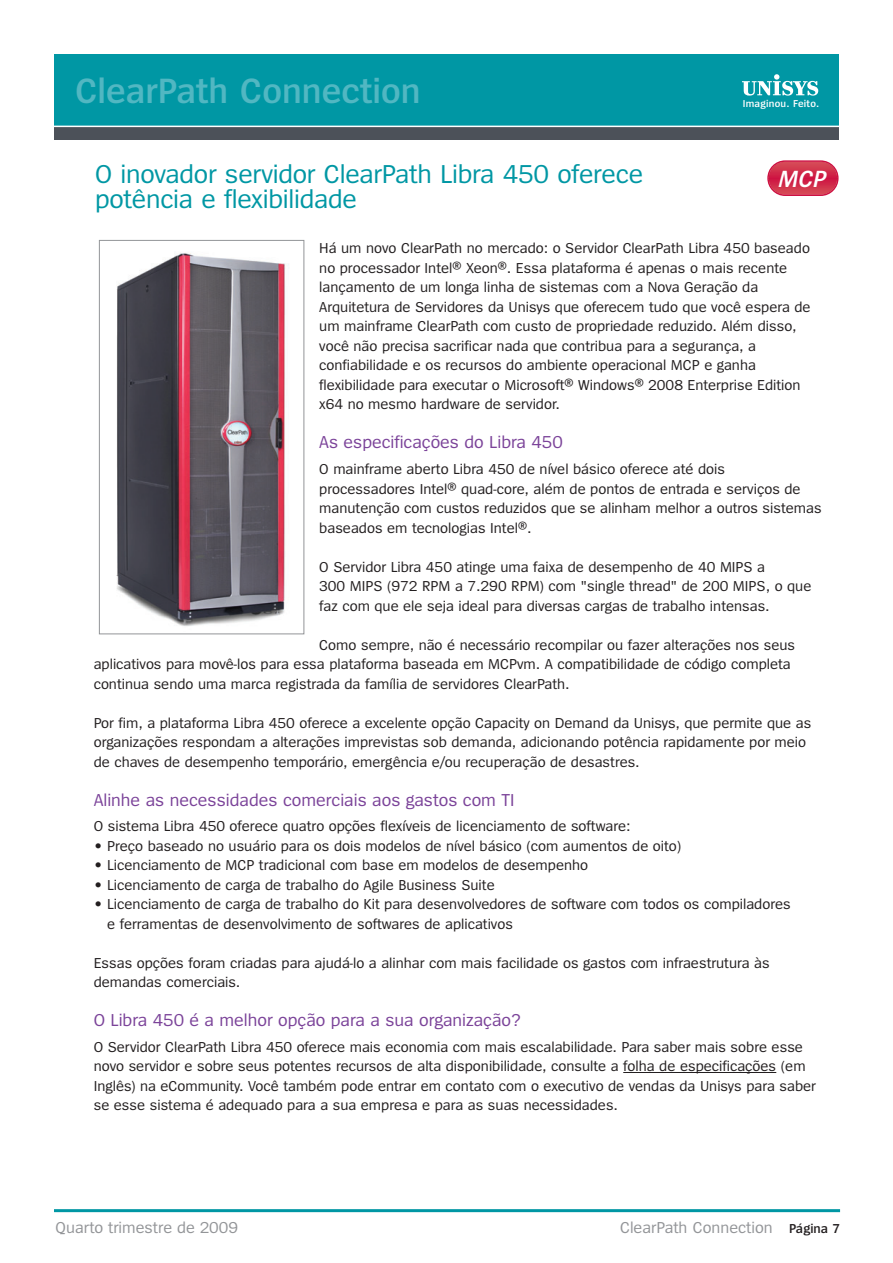
<style>
.page{position:relative;width:893px;height:1263px;background:#fff}
.page>*{position:absolute;margin:0;border:0;box-sizing:border-box;transform-origin:0 0}
.t1{font:600 36.6px "Spiegel";color:#51b7c2}
.t2{font:27px/25.5px "Spiegel";letter-spacing:-.01em;color:#0097a4}
.t3{font:italic 600 24.45px "Spiegel";color:#fff}
.t4{font:18px "Spiegel";color:#7b4399}
.t5{font:16.5px "Spiegel";color:#939598}
.t6{font:15px/19.5px "Spiegel";color:#231f20}
.t7{font:600 10.35px "Spiegel";letter-spacing:.02em;color:#fff}
.s1{font-weight:600;font-size:13.5px;color:#231f20}
</style>
<div class="page">
<div style="left:54px;top:112px;width:784px;height:28px;background:#4c5159"></div>
<div style="left:54px;top:54px;width:784px;height:72px;background:#0097a4"></div>
<svg style="left:742px;top:74px;width:76px;height:22px"></svg>
<hr style="left:54px;top:126px;width:787px;height:1px;background:#fff">
<hr style="left:54px;top:1209px;width:786px;height:3px;background:#0097a4">
<hr style="left:623px;top:1072px;width:153px;height:1px;background:#231f20">
<img style="left:116px;top:252px;width:173px;height:374px">
<div style="left:99px;top:240px;width:205px;height:394px;border:1px solid #939598"></div>
<svg style="left:767px;top:160px;width:71px;height:36px;background:#d64560"></svg>
<h1 class="t1" style="left:75px;top:73px;width:347px">ClearPath Connection</h1>
<p class="t7" style="left:743px;top:99px;width:78px">Imaginou. Feito.</p>
<h2 class="t2" style="left:95px;top:162px;width:550px">O inovador servidor ClearPath Libra 450 oferece potência e flexibilidade</h2>
<h3 class="t3" style="left:778px;top:166px;width:49px">MCP</h3>
<p class="t6" style="left:319px;top:239px;width:493px">Há um novo ClearPath no mercado: o Servidor ClearPath Libra 450 baseado no processador Intel® Xeon®. Essa plataforma é apenas o mais recente lançamento de um longa linha de sistemas com a Nova Geração da Arquitetura de Servidores da Unisys que oferecem tudo que você espera de um mainframe ClearPath com custo de propriedade reduzido. Além disso, você não precisa sacrificar nada que contribua para a segurança, a confiabilidade e os recursos do ambiente operacional MCP e ganha flexibilidade para executar o Microsoft® Windows® 2008 Enterprise Edition x64 no mesmo hardware de servidor.</p>
<p class="t4" style="left:319px;top:433px;width:245px">As especificações do Libra 450</p>
<p class="t6" style="left:319px;top:460px;width:504px">O mainframe aberto Libra 450 de nível básico oferece até dois processadores Intel® quad-core, além de pontos de entrada e serviços de manutenção com custos reduzidos que se alinham melhor a outros sistemas baseados em tecnologias Intel®.</p>
<p class="t6" style="left:319px;top:557px;width:494px">O Servidor Libra 450 atinge uma faixa de desempenho de 40 MIPS a<br>300 MIPS (972 RPM a 7.290 RPM) com "single thread" de 200 MIPS, o que faz com que ele seja ideal para diversas cargas de trabalho intensas.</p>
<p class="t6" style="left:94px;top:635px;width:703px;text-indent:226px">Como sempre, não é necessário recompilar ou fazer alterações nos seus aplicativos para movê-los para essa plataforma baseada em MCPvm. A compatibilidade de código completa continua sendo uma marca registrada da família de servidores ClearPath.</p>
<p class="t6" style="left:94px;top:713px;width:719px">Por fim, a plataforma Libra 450 oferece a excelente opção Capacity on Demand da Unisys, que permite que as organizações respondam a alterações imprevistas sob demanda, adicionando potência rapidamente por meio de chaves de desempenho temporário, emergência e/ou recuperação de desastres.</p>
<p class="t4" style="left:94px;top:790px;width:422px">Alinhe as necessidades comerciais aos gastos com TI</p>
<p class="t6" style="left:94px;top:817px;width:538px">O sistema Libra 450 oferece quatro opções flexíveis de licenciamento de software:</p>
<p class="t6" style="left:94px;top:836px;width:589px">• Preço baseado no usuário para os dois modelos de nível básico (com aumentos de oito)</p>
<p class="t6" style="left:94px;top:856px;width:496px">• Licenciamento de MCP tradicional com base em modelos de desempenho</p>
<p class="t6" style="left:94px;top:875px;width:403px">• Licenciamento de carga de trabalho do Agile Business Suite</p>
<p class="t6" style="left:107px;top:895px;width:685px;text-indent:-14px">• Licenciamento de carga de trabalho do Kit para desenvolvedores de software com todos os compiladores e ferramentas de desenvolvimento de softwares de aplicativos</p>
<p class="t6" style="left:94px;top:953px;width:677px">Essas opções foram criadas para ajudá-lo a alinhar com mais facilidade os gastos com infraestrutura às demandas comerciais.</p>
<p class="t4" style="left:94px;top:1011px;width:429px">O Libra 450 é a melhor opção para a sua organização?</p>
<p class="t6" style="left:94px;top:1037px;width:724px">O Servidor ClearPath Libra 450 oferece mais economia com mais escalabilidade. Para saber mais sobre esse novo servidor e sobre seus potentes recursos de alta disponibilidade, consulte a folha de especificações (em Inglês) na eCommunity. Você também pode entrar em contato com o executivo de vendas da Unisys para saber se esse sistema é adequado para a sua empresa e para as suas necessidades.</p>
<p class="t5" style="left:56px;top:1219px;width:184px">Quarto trimestre de 2009</p>
<p class="t5" style="left:620px;top:1219px;width:221px">ClearPath Connection <span class="s1">Página 7</span></p>
</div>
